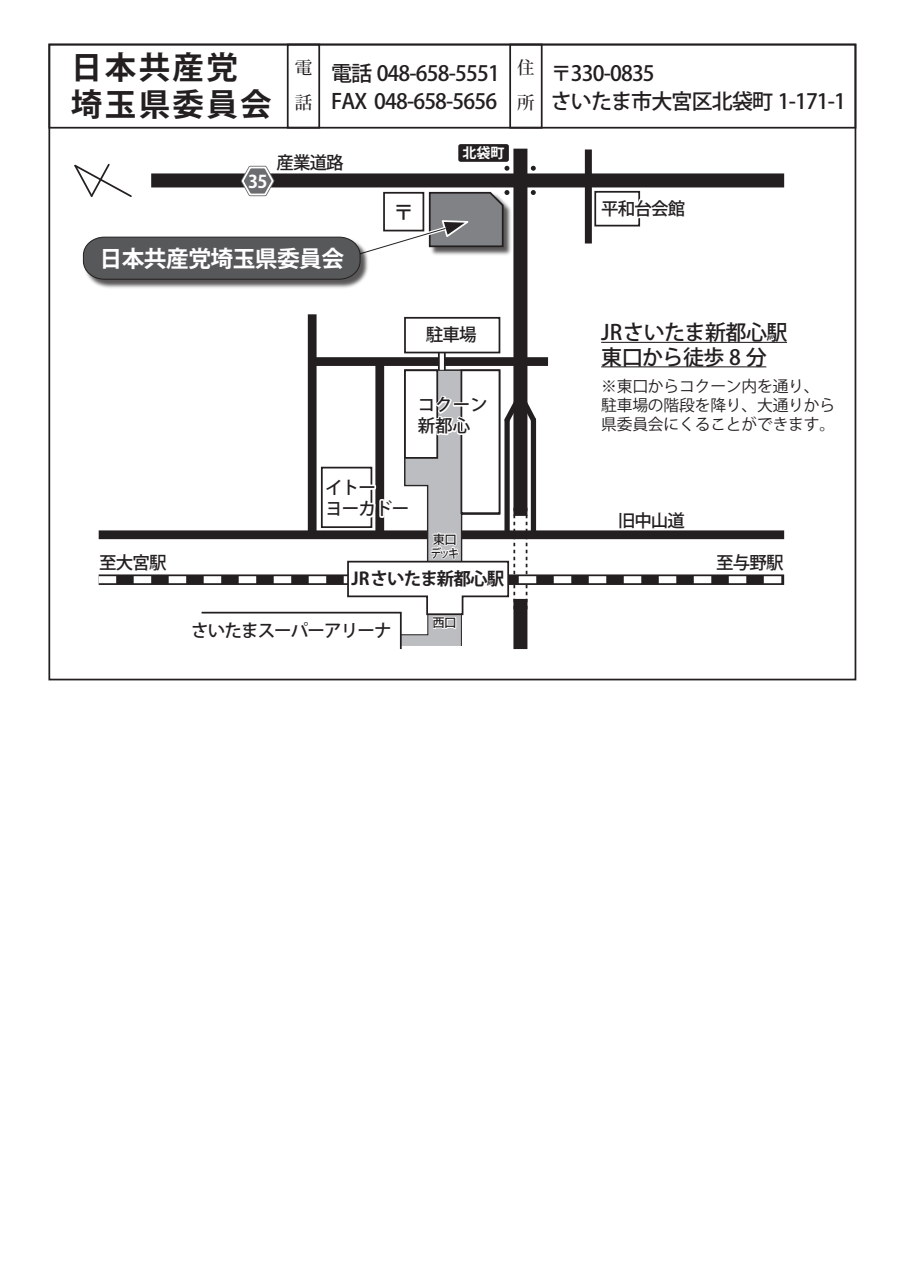
<style>
.page{position:relative;width:903px;height:1275px;background:#fff}
.page>*{position:absolute;margin:0;border:0;box-sizing:border-box;transform-origin:0 0}
.t1{font:700 31.5px/36.8px "Koz Go Pro";letter-spacing:.075em;color:#231f20}
.t2{font:700 22.75px "Koz Go Pro";letter-spacing:-.025em;color:#fff}
.t3{font:500 21px/28px "Koz Go Pro";letter-spacing:-.04em;color:#231f20}
.t4{font:500 17.5px/21px "Koz Go Pro";letter-spacing:-.05em;color:#231f20}
.t5{font:700 17.5px "Koz Go Pro";letter-spacing:-.05em;color:#231f20}
.t6{font:500 17.5px/35px "Koz Min Pro";color:#231f20}
.t7{font:700 17.5px "Koz Go Pro";color:#fff}
.t8{font:15.75px/19.2px "Koz Go Pro";letter-spacing:-.01em;color:#231f20}
.t9{font:700 14px "Koz Go Pro";color:#fff}
.t10{font:500 12.25px/14px "Koz Go Pro";letter-spacing:-.125em;color:#231f20}
</style>
<div class="page">
<div style="left:48px;top:44px;width:808px;height:85px;border:2px solid #231f20"></div>
<div style="left:287px;top:44px;width:33px;height:85px;border:2px solid #231f20"></div>
<div style="left:509px;top:44px;width:33px;height:85px;border:2px solid #231f20"></div>
<div style="left:513px;top:149px;width:14px;height:367px;background:#231f20"></div>
<div style="left:312px;top:357px;width:236px;height:9px;background:#231f20"></div>
<div style="left:151px;top:173px;width:633px;height:14px;background:#231f20"></div>
<div style="left:375px;top:362px;width:9px;height:173px;background:#231f20"></div>
<div style="left:308px;top:314px;width:9px;height:221px;background:#231f20"></div>
<img style="left:509px;top:192px;width:5px;height:66px">
<svg style="left:438px;top:353px;width:8px;height:16px"></svg>
<div style="left:404px;top:317px;width:96px;height:36px;background:#fff;border:2px solid #231f20"></div>
<div style="left:585px;top:149px;width:7px;height:94px;background:#231f20"></div>
<div style="left:594px;top:191px;width:46px;height:35px;border:2px solid #231f20"></div>
<svg style="left:598px;top:191px;width:43px;height:30px"></svg>
<img style="left:91px;top:280px;width:271px;height:8px">
<hr style="left:601px;top:342px;width:186px;height:1px;background:#231f20">
<hr style="left:601px;top:366px;width:165px;height:1px;background:#231f20">
<svg style="left:99px;top:369px;width:685px;height:281px"></svg>
<div style="left:458px;top:144px;width:51px;height:18px;background:#231f20;border-radius:2px"></div>
<svg style="left:74px;top:163px;width:435px;height:117px"></svg>
<svg style="left:531px;top:190px;width:5px;height:5px"></svg>
<svg style="left:531px;top:166px;width:5px;height:5px"></svg>
<h1 class="t1" style="left:71px;top:51px;width:202px">日本共産党埼玉県委員会</h1>
<p class="t6" style="left:295px;top:49px;width:19px">電話</p>
<p class="t6" style="left:517px;top:49px;width:19px">住所</p>
<p class="t3" style="left:331px;top:60px;width:170px">電話 048-658-5551<br>FAX 048-658-5656</p>
<p class="t7" style="left:248px;top:170px;width:21px">35</p>
<p class="t4" style="left:276px;top:153px;width:69px">産業道路</p>
<p class="t2" style="left:100px;top:244px;width:246px">日本共産党埼玉県委員会</p>
<p class="t3" style="left:393px;top:199px;width:22px">〒</p>
<p class="t9" style="left:463px;top:144px;width:43px">北袋町</p>
<p class="t3" style="left:551px;top:60px;width:297px">〒330-0835<br>さいたま市大宮区北袋町 1-171-1</p>
<p class="t4" style="left:601px;top:199px;width:85px">平和台会館</p>
<p class="t4" style="left:99px;top:553px;width:69px">至大宮駅</p>
<p class="t4" style="left:426px;top:325px;width:52px">駐車場</p>
<p class="t4" style="left:418px;top:395px;width:71px">コクーン新都心</p>
<p class="t4" style="left:325px;top:478px;width:85px">イトー<br>ヨーカドー</p>
<p class="t10" style="left:430px;top:533px;width:30px">東口デッキ</p>
<p class="t5" style="left:352px;top:567px;width:154px">JRさいたま新都心駅</p>
<p class="t4" style="left:191px;top:621px;width:202px">さいたまスーパーアリーナ</p>
<p class="t10" style="left:433px;top:616px;width:25px">西口</p>
<p class="t3" style="left:601px;top:321px;width:188px;line-height:24.5px">JRさいたま新都心駅東口から徒歩 8 分</p>
<p class="t8" style="left:601px;top:377px;width:236px">※東口からコクーン内を通り、駐車場の階段を降り、大通りから県委員会にくることができます。</p>
<p class="t4" style="left:618px;top:511px;width:69px">旧中山道</p>
<p class="t4" style="left:716px;top:553px;width:69px">至与野駅</p>
</div>
